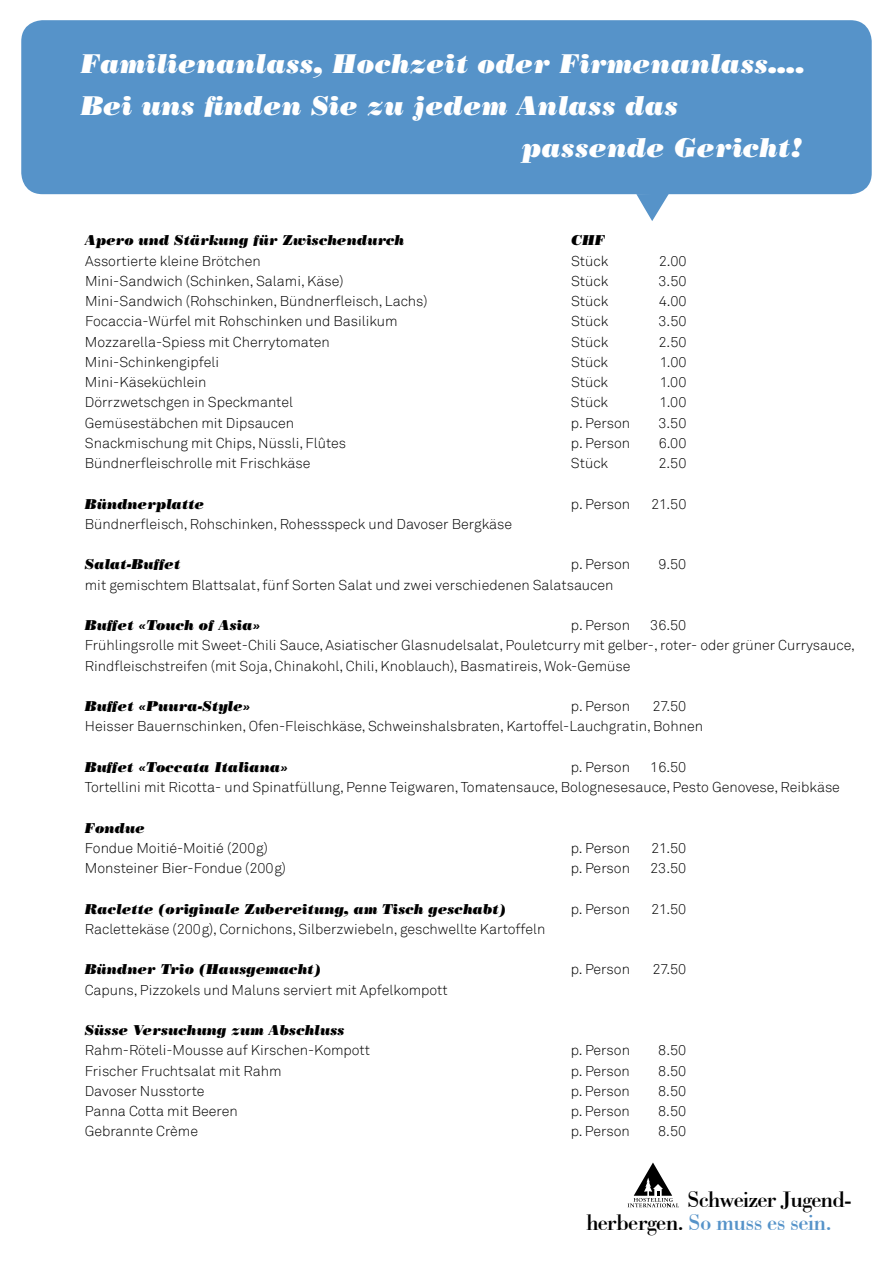
<style>
.page{position:relative;width:893px;height:1263px;background:#fff}
.page>*{position:absolute;margin:0;border:0;box-sizing:border-box;transform-origin:0 0}
.t1{font:italic 27px "Bodoni Std Poster";letter-spacing:.01em;color:#fff}
.t2{font:23.1px/23.1px "Bodoni BT";letter-spacing:-.045em;color:#000}
.t3{font:300 14.25px/20.2px "Akkurat";color:#000}
.t4{font:italic 14.25px "Bodoni Std Poster";color:#000}
.s1{color:#5693c9}
</style>
<div class="page">
<div style="left:21px;top:20px;width:851px;height:174px;background:#5693c9;border-radius:21px"></div>
<svg style="left:636px;top:194px;width:33px;height:27px"></svg>
<svg style="left:628px;top:1162px;width:51px;height:45px"></svg>
<h1 class="t1" style="left:81px;top:47px;width:726px">Familienanlass, Hochzeit oder Firmenanlass….</h1>
<h1 class="t1" style="left:81px;top:89px;width:599px">Bei uns finden Sie zu jedem Anlass das</h1>
<h1 class="t1" style="left:522px;top:131px;width:283px">passende Gericht!</h1>
<p class="t4" style="left:85px;top:232px;width:321px">Apero und Stärkung für Zwischendurch</p>
<p class="t4" style="left:571px;top:232px;width:36px">CHF</p>
<p class="t3" style="left:85px;top:251px;width:177px">Assortierte kleine Brötchen</p>
<p class="t3" style="left:571px;top:251px;width:39px">Stück</p>
<p class="t3" style="left:659px;top:251px;width:29px">2.00</p>
<p class="t3" style="left:85px;top:271px;width:260px">Mini-Sandwich (Schinken, Salami, Käse)</p>
<p class="t3" style="left:571px;top:271px;width:39px">Stück</p>
<p class="t3" style="left:658px;top:271px;width:30px">3.50</p>
<p class="t3" style="left:85px;top:291px;width:344px">Mini-Sandwich (Rohschinken, Bündnerfleisch, Lachs)</p>
<p class="t3" style="left:571px;top:291px;width:39px">Stück</p>
<p class="t3" style="left:659px;top:291px;width:29px">4.00</p>
<p class="t3" style="left:85px;top:311px;width:314px">Focaccia-Würfel mit Rohschinken und Basilikum</p>
<p class="t3" style="left:571px;top:311px;width:39px">Stück</p>
<p class="t3" style="left:658px;top:311px;width:30px">3.50</p>
<p class="t3" style="left:85px;top:332px;width:246px">Mozzarella-Spiess mit Cherrytomaten</p>
<p class="t3" style="left:571px;top:332px;width:39px">Stück</p>
<p class="t3" style="left:658px;top:332px;width:30px">2.50</p>
<p class="t3" style="left:85px;top:352px;width:136px">Mini-Schinkengipfeli</p>
<p class="t3" style="left:571px;top:352px;width:39px">Stück</p>
<p class="t3" style="left:660px;top:352px;width:28px">1.00</p>
<p class="t3" style="left:85px;top:372px;width:123px">Mini-Käseküchlein</p>
<p class="t3" style="left:571px;top:372px;width:39px">Stück</p>
<p class="t3" style="left:660px;top:372px;width:28px">1.00</p>
<p class="t3" style="left:85px;top:392px;width:210px">Dörrzwetschgen in Speckmantel</p>
<p class="t3" style="left:571px;top:392px;width:39px">Stück</p>
<p class="t3" style="left:660px;top:392px;width:28px">1.00</p>
<p class="t3" style="left:85px;top:413px;width:211px">Gemüsestäbchen mit Dipsaucen</p>
<p class="t3" style="left:571px;top:413px;width:61px">p. Person</p>
<p class="t3" style="left:658px;top:413px;width:30px">3.50</p>
<p class="t3" style="left:85px;top:433px;width:263px">Snackmischung mit Chips, Nüssli, Flûtes</p>
<p class="t3" style="left:571px;top:433px;width:61px">p. Person</p>
<p class="t3" style="left:659px;top:433px;width:29px">6.00</p>
<p class="t3" style="left:85px;top:453px;width:227px">Bündnerfleischrolle mit Frischkäse</p>
<p class="t3" style="left:571px;top:453px;width:39px">Stück</p>
<p class="t3" style="left:658px;top:453px;width:30px">2.50</p>
<p class="t4" style="left:85px;top:495px;width:121px">Bündnerplatte</p>
<p class="t3" style="left:571px;top:494px;width:61px">p. Person</p>
<p class="t3" style="left:651px;top:494px;width:37px">21.50</p>
<p class="t3" style="left:85px;top:514px;width:429px">Bündnerfleisch, Rohschinken, Rohessspeck und Davoser Bergkäse</p>
<p class="t4" style="left:85px;top:556px;width:97px">Salat-Buffet</p>
<p class="t3" style="left:571px;top:554px;width:61px">p. Person</p>
<p class="t3" style="left:658px;top:554px;width:30px">9.50</p>
<p class="t3" style="left:85px;top:575px;width:530px">mit gemischtem Blattsalat, fünf Sorten Salat und zwei verschiedenen Salatsaucen</p>
<p class="t4" style="left:85px;top:617px;width:177px">Buffet «Touch of Asia»</p>
<p class="t3" style="left:571px;top:615px;width:61px">p. Person</p>
<p class="t3" style="left:85px;top:615px;width:772px;text-indent:565px">36.50<br>Frühlingsrolle mit Sweet-Chili Sauce, Asiatischer Glasnudelsalat, Pouletcurry mit gelber-, roter- oder grüner Currysauce,<br>Rindfleischstreifen (mit Soja, Chinakohl, Chili, Knoblauch), Basmatireis, Wok-Gemüse</p>
<p class="t4" style="left:85px;top:698px;width:167px">Buffet «Puura-Style»</p>
<p class="t3" style="left:571px;top:696px;width:61px">p. Person</p>
<p class="t3" style="left:85px;top:696px;width:620px;text-indent:568px">27.50<br>Heisser Bauernschinken, Ofen-Fleischkäse, Schweinshalsbraten, Kartoffel-Lauchgratin, Bohnen</p>
<p class="t4" style="left:85px;top:758px;width:205px">Buffet «Toccata Italiana»</p>
<p class="t3" style="left:571px;top:757px;width:61px">p. Person</p>
<p class="t3" style="left:85px;top:757px;width:757px;text-indent:565px">16.50<br>Tortellini mit Ricotta- und Spinatfüllung, Penne Teigwaren, Tomatensauce, Bolognesesauce, Pesto Genovese, Reibkäse</p>
<p class="t4" style="left:85px;top:819px;width:62px">Fondue</p>
<p class="t3" style="left:85px;top:838px;width:185px">Fondue Moitié-Moitié (200g)</p>
<p class="t3" style="left:571px;top:838px;width:61px">p. Person</p>
<p class="t3" style="left:651px;top:838px;width:37px">21.50</p>
<p class="t3" style="left:85px;top:858px;width:203px">Monsteiner Bier-Fondue (200g)</p>
<p class="t3" style="left:571px;top:858px;width:61px">p. Person</p>
<p class="t3" style="left:650px;top:858px;width:38px">23.50</p>
<p class="t4" style="left:85px;top:900px;width:423px">Raclette (originale Zubereitung, am Tisch geschabt)</p>
<p class="t3" style="left:571px;top:899px;width:61px">p. Person</p>
<p class="t3" style="left:651px;top:899px;width:37px">21.50</p>
<p class="t3" style="left:85px;top:919px;width:462px">Raclettekäse (200g), Cornichons, Silberzwiebeln, geschwellte Kartoffeln</p>
<p class="t4" style="left:85px;top:961px;width:238px">Bündner Trio (Hausgemacht)</p>
<p class="t3" style="left:571px;top:959px;width:61px">p. Person</p>
<p class="t3" style="left:652px;top:959px;width:35px">27.50</p>
<p class="t3" style="left:85px;top:980px;width:365px">Capuns, Pizzokels und Maluns serviert mit Apfelkompott</p>
<p class="t4" style="left:85px;top:1022px;width:261px">Süsse Versuchung zum Abschluss</p>
<p class="t3" style="left:85px;top:1040px;width:287px">Rahm-Röteli-Mousse auf Kirschen-Kompott</p>
<p class="t3" style="left:571px;top:1040px;width:61px">p. Person</p>
<p class="t3" style="left:658px;top:1040px;width:30px">8.50</p>
<p class="t3" style="left:85px;top:1061px;width:198px">Frischer Fruchtsalat mit Rahm</p>
<p class="t3" style="left:571px;top:1061px;width:61px">p. Person</p>
<p class="t3" style="left:658px;top:1061px;width:30px">8.50</p>
<p class="t3" style="left:85px;top:1081px;width:121px">Davoser Nusstorte</p>
<p class="t3" style="left:571px;top:1081px;width:61px">p. Person</p>
<p class="t3" style="left:658px;top:1081px;width:30px">8.50</p>
<p class="t3" style="left:85px;top:1101px;width:155px">Panna Cotta mit Beeren</p>
<p class="t3" style="left:571px;top:1101px;width:61px">p. Person</p>
<p class="t3" style="left:658px;top:1101px;width:30px">8.50</p>
<p class="t3" style="left:85px;top:1121px;width:115px">Gebrannte Crème</p>
<p class="t3" style="left:571px;top:1121px;width:61px">p. Person</p>
<p class="t3" style="left:658px;top:1121px;width:30px">8.50</p>
<h2 class="t2" style="left:586px;top:1187px;width:267px;text-indent:101px">Schweizer Jugend&shy;herbergen. <span class="s1">So muss es sein.</span></h2>
</div>
